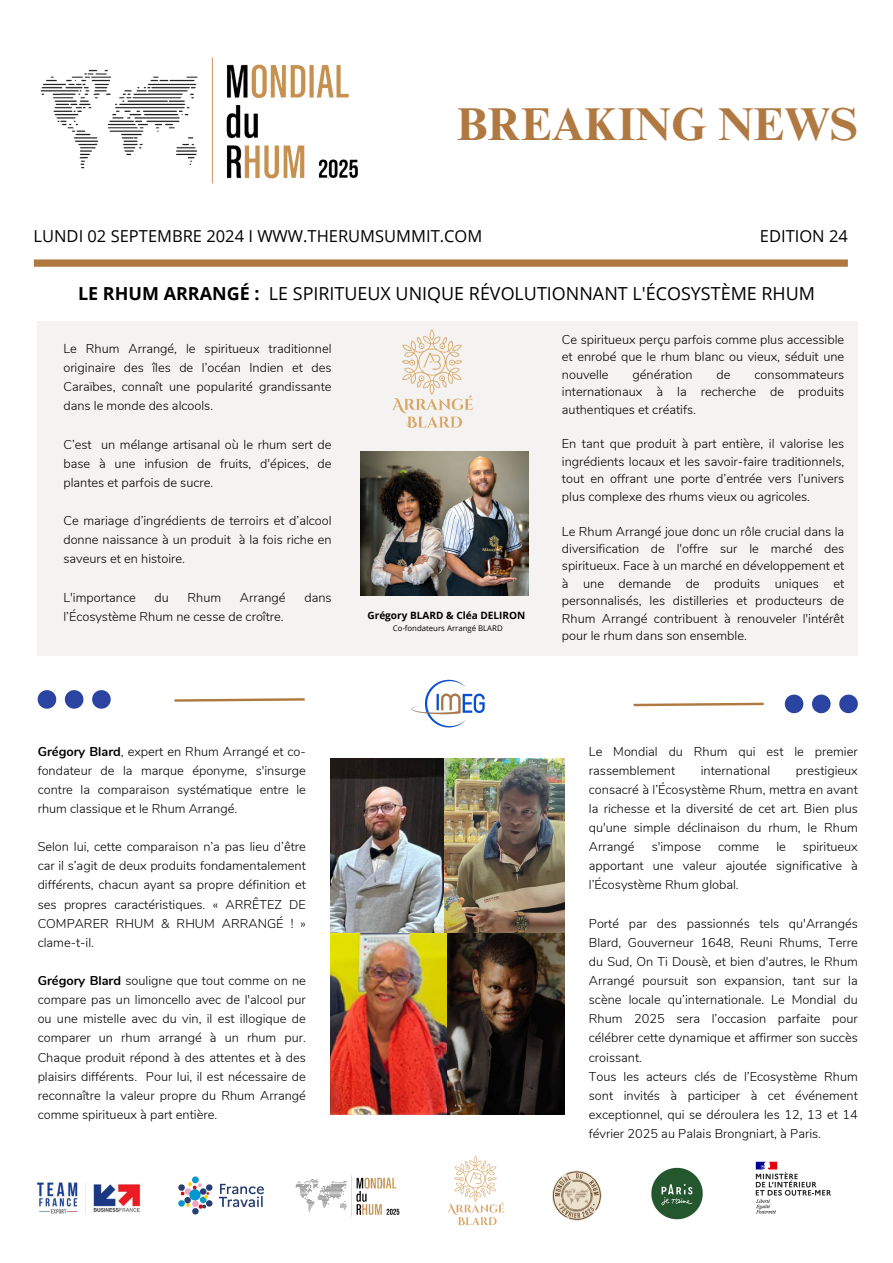
<style>
.page{position:relative;width:893px;height:1263px;background:#fff}
.page>*{position:absolute;margin:0;border:0;box-sizing:border-box;transform-origin:0 0}
.t1{font:700 46.05px "Times NRMT Pro";color:#b17942}
.t2{font:17.92px "Open Sans";color:#000}
.t3{font:16.5px "Open Sans";color:#000}
.t4{font:300 12.75px/19.1px "Nunito";color:#000;text-align:justify}
.t5{font:700 10.05px "Open Sans";color:#000}
.t6{font:7.8px "Open Sans";color:#000}
.s1{font-weight:700}
</style>
<div class="page">
<div style="left:38px;top:321px;width:820px;height:335px;background:#f4f3f1"></div>
<div style="left:34px;top:259px;width:814px;height:8px;background:#b17942"></div>
<svg style="left:785px;top:695px;width:18px;height:18px"></svg>
<svg style="left:812px;top:695px;width:18px;height:18px"></svg>
<svg style="left:839px;top:695px;width:19px;height:18px"></svg>
<svg style="left:174px;top:698px;width:131px;height:4px"></svg>
<svg style="left:633px;top:702px;width:131px;height:5px"></svg>
<svg style="left:38px;top:690px;width:18px;height:19px"></svg>
<svg style="left:65px;top:690px;width:18px;height:19px"></svg>
<svg style="left:92px;top:690px;width:19px;height:19px"></svg>
<img style="left:411px;top:679px;width:74px;height:49px">
<img style="left:40px;top:57px;width:318px;height:127px">
<img style="left:552px;top:1170px;width:50px;height:51px">
<img style="left:295px;top:1175px;width:105px;height:42px">
<img style="left:36px;top:1182px;width:105px;height:32px">
<img style="left:755px;top:1161px;width:76px;height:53px">
<img style="left:651px;top:1167px;width:52px;height:53px">
<img style="left:178px;top:1176px;width:86px;height:39px">
<img style="left:392px;top:329px;width:82px;height:99px">
<img style="left:360px;top:451px;width:168px;height:145px">
<img style="left:331px;top:758px;width:234px;height:356px">
<img style="left:447px;top:1155px;width:58px;height:71px">
<h3 class="t1" style="left:457px;top:107px;width:402px">BREAKING NEWS</h3>
<h3 class="t3" style="left:34px;top:224px;width:450px">LUNDI 02 SEPTEMBRE 2024 I WWW.THERUMSUMMIT.COM</h3>
<p class="t3" style="left:760px;top:224px;width:89px">EDITION 24</p>
<p class="t2" style="left:78px;top:281px;width:738px"><span class="s1">LE RHUM ARRANGÉ :</span> LE SPIRITUEUX UNIQUE RÉVOLUTIONNANT L'ÉCOSYSTÈME RHUM</p>
<p class="t4" style="left:63px;top:339px;width:270px">Le Rhum Arrangé, le spiritueux traditionnel originaire des îles de l’océan Indien et des Caraïbes, connaît une popularité grandissante dans le monde des alcools.</p>
<p class="t4" style="left:63px;top:435px;width:270px">C’est un mélange artisanal où le rhum sert de base à une infusion de fruits, d'épices, de plantes et parfois de sucre.</p>
<h3 class="t4" style="left:63px;top:511px;width:270px">Ce mariage d’ingrédients de terroirs et d’alcool donne naissance à un produit à la fois riche en saveurs et en histoire.</h3>
<h3 class="t4" style="left:63px;top:588px;width:74px">L'importance</h3>
<h3 class="t4" style="left:154px;top:588px;width:16px">du</h3>
<h3 class="t4" style="left:188px;top:588px;width:35px">Rhum</h3>
<h3 class="t4" style="left:240px;top:588px;width:47px">Arrangé</h3>
<h3 class="t4" style="left:304px;top:588px;width:29px">dans</h3>
<h3 class="t4" style="left:63px;top:607px;width:222px">l’Écosystème Rhum ne cesse de croître.</h3>
<p class="t5" style="left:367px;top:608px;width:159px">Grégory BLARD &amp; Cléa DELIRON</p>
<p class="t6" style="left:393px;top:622px;width:111px">Co-fondateurs Arrangé BLARD</p>
<p class="t4" style="left:562px;top:331px;width:284px;line-height:17.4px">Ce spiritueux perçu parfois comme plus accessible et enrobé que le rhum blanc ou vieux, séduit une nouvelle</p>
<p class="t4" style="left:632px;top:365px;width:62px">génération</p>
<p class="t4" style="left:716px;top:365px;width:16px">de</p>
<p class="t4" style="left:562px;top:366px;width:284px;line-height:17.4px;text-indent:193px">consommateurs internationaux à la recherche de produits authentiques et créatifs.</p>
<p class="t4" style="left:562px;top:435px;width:284px;line-height:17.4px">En tant que produit à part entière, il valorise les ingrédients locaux et les savoir-faire traditionnels, tout en offrant une porte d’entrée vers l’univers plus complexe des rhums vieux ou agricoles.</p>
<p class="t4" style="left:562px;top:523px;width:284px;line-height:17.4px">Le Rhum Arrangé joue donc un rôle crucial dans la diversification de l'offre sur le marché des spiritueux. Face à un marché en développement et à une demande de produits uniques et personnalisés, les distilleries et producteurs de Rhum Arrangé contribuent à renouveler l'intérêt pour le rhum dans son ensemble.</p>
<h3 class="t4" style="left:38px;top:742px;width:270px"><span class="s1">Grégory Blard</span>, expert en Rhum Arrangé et co&shy;fondateur de la marque éponyme, s'insurge contre la comparaison systématique entre le rhum classique et le Rhum Arrangé.</h3>
<h3 class="t4" style="left:38px;top:837px;width:270px">Selon lui, cette comparaison n’a pas lieu d’être car il s’agit de deux produits fondamentalement différents, chacun ayant sa propre définition et ses propres caractéristiques. « ARRÊTEZ DE COMPARER RHUM &amp; RHUM ARRANGÉ ! » clame-t-il.</h3>
<h3 class="t4" style="left:38px;top:971px;width:270px"><span class="s1">Grégory Blard</span> souligne que tout comme on ne compare pas un limoncello avec de l'alcool pur ou une mistelle avec du vin, il est illogique de comparer un rhum arrangé à un rhum pur.<br>Chaque produit répond à des attentes et à des plaisirs différents. Pour lui, il est nécessaire de reconnaître la valeur propre du Rhum Arrangé comme spiritueux à part entière.</h3>
<p class="t4" style="left:589px;top:742px;width:270px">Le Mondial du Rhum qui est le premier rassemblement</p>
<p class="t4" style="left:700px;top:761px;width:71px">international</p>
<p class="t4" style="left:589px;top:761px;width:270px;text-indent:207px">prestigieux consacré à l’Écosystème Rhum, mettra en avant la richesse et la diversité de cet art. Bien plus qu'une simple déclinaison du rhum, le Rhum Arrangé</p>
<p class="t4" style="left:651px;top:837px;width:51px">s'impose</p>
<p class="t4" style="left:718px;top:837px;width:43px">comme</p>
<p class="t4" style="left:776px;top:837px;width:11px">le</p>
<p class="t4" style="left:589px;top:837px;width:270px;text-indent:214px">spiritueux apportant une valeur ajoutée significative à l’Écosystème Rhum global.</p>
<p class="t4" style="left:589px;top:914px;width:270px;text-align:left">Porté par des passionnés tels qu'Arrangés Blard, Gouverneur 1648, Reuni Rhums, Terre du Sud, On Ti Dousè, et bien d'autres, le Rhum Arrangé poursuit son expansion, tant sur la scène locale qu’internationale. Le Mondial du Rhum 2025 sera l’occasion parfaite pour célébrer cette dynamique et affirmer son succès croissant.<br>Tous les acteurs clés de l’Ecosystème Rhum sont invités à participer à cet événement exceptionnel, qui se déroulera les 12, 13 et 14 février 2025 au Palais Brongniart, à Paris.</p>
</div>
